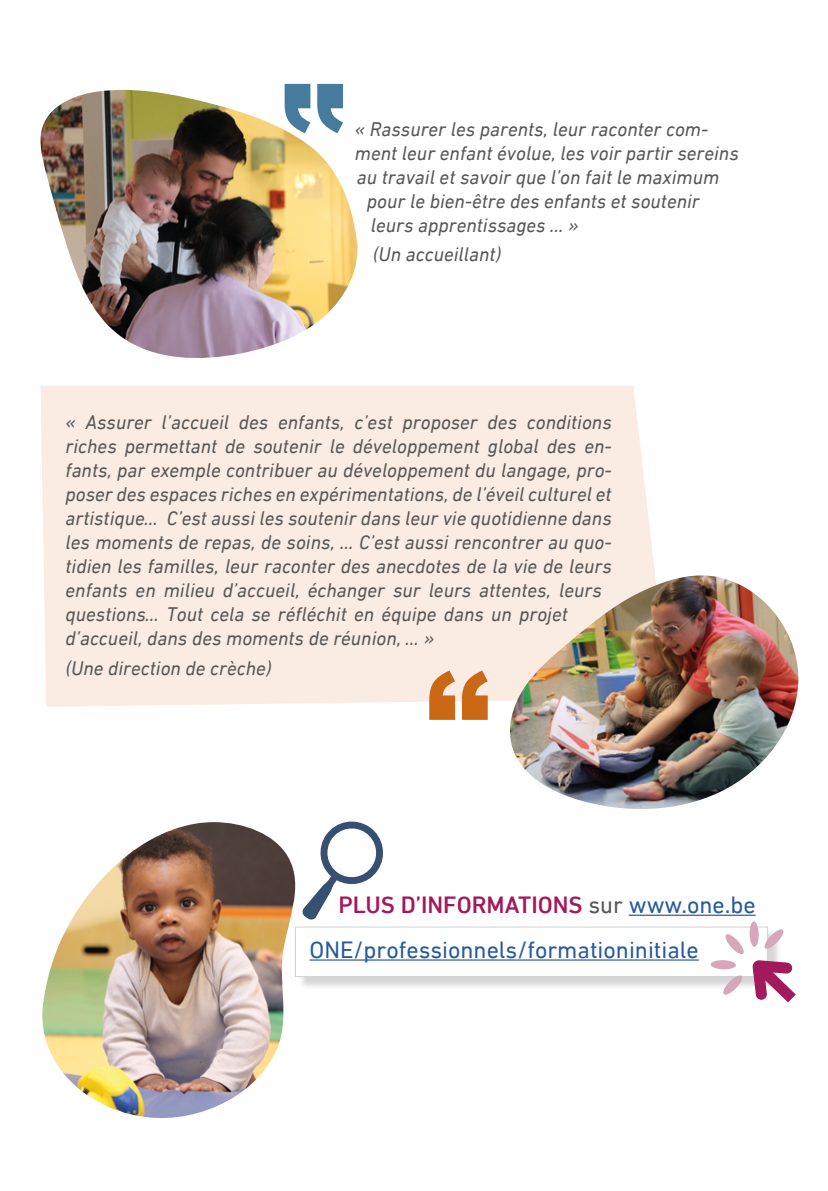
<style>
.page{position:relative;width:828px;height:1191px;background:#fff}
.page>*{position:absolute;margin:0;border:0;box-sizing:border-box;transform-origin:0 0}
.t1{font:24px "DIN Next LT Pro";color:#275b9b}
.t2{font:500 24px "DIN Next LT Pro";color:#a21a5b}
.Sous_titre_cover{font:italic 20px/24px "DIN Next LT Pro";color:#575756}
.s1{font-weight:400;color:#575756}
.s2{font-weight:400;color:#275b9b}
</style>
<div class="page">
<svg style="left:285px;top:84px;width:25px;height:6px"></svg>
<svg style="left:317px;top:84px;width:26px;height:6px"></svg>
<div style="left:298px;top:929px;width:483px;height:61px;background:#575756;opacity:.25"></div>
<div style="left:295px;top:926px;width:472px;height:50px;background:#fff;border:1px solid #d2d2d2"></div>
<svg style="left:302px;top:821px;width:81px;height:99px"></svg>
<hr style="left:309px;top:959px;width:390px;height:1px;background:#275b9b">
<hr style="left:629px;top:914px;width:126px;height:2px;background:#275b9b">
<svg style="left:752px;top:960px;width:43px;height:42px"></svg>
<div style="left:710px;top:960px;width:26px;height:9px;background:#d6a7b8;border-radius:50%"></div>
<div style="left:749px;top:921px;width:10px;height:26px;background:#d6a7b8;border-radius:50%"></div>
<svg style="left:725px;top:934px;width:19px;height:20px"></svg>
<svg style="left:764px;top:928px;width:20px;height:21px"></svg>
<svg style="left:722px;top:974px;width:21px;height:21px"></svg>
<div style="left:40px;top:386px;width:615px;height:321px;background:#faebe3"></div>
<svg style="left:429px;top:670px;width:26px;height:50px"></svg>
<svg style="left:462px;top:670px;width:26px;height:50px"></svg>
<img style="left:506px;top:575px;width:293px;height:234px">
<img style="left:40px;top:90px;width:318px;height:268px">
<img style="left:42px;top:822px;width:255px;height:296px">
<p class="Sous_titre_cover" style="left:355px;top:116px;width:355px">« Rassurer les parents, leur raconter com-</p>
<p class="Sous_titre_cover" style="left:355px;top:140px;width:385px">ment leur enfant évolue, les voir partir sereins</p>
<p class="Sous_titre_cover" style="left:357px;top:164px;width:364px">au travail et savoir que l’on fait le maximum</p>
<p class="Sous_titre_cover" style="left:367px;top:188px;width:334px">pour le bien-être des enfants et soutenir</p>
<p class="Sous_titre_cover" style="left:371px;top:212px;width:209px">leurs apprentissages … »</p>
<p class="Sous_titre_cover" style="left:373px;top:242px;width:130px">(Un accueillant)</p>
<p class="Sous_titre_cover" style="left:66px;top:410px;width:548px">« Assurer l’accueil des enfants, c’est proposer des conditions riches permettant de soutenir le développement global des en&shy;fants, par exemple contribuer au développement du langage, pro&shy;poser des espaces riches en expérimentations, de l’éveil culturel et artistique… C’est aussi les soutenir dans leur vie quotidienne dans les moments de repas, de soins, … C’est aussi rencontrer au quo&shy;tidien les familles, leur raconter des anecdotes de la vie de leurs enfants en milieu d’accueil, échanger sur leurs attentes, leurs questions… Tout cela se réfléchit en équipe dans un projet d’accueil, dans des moments de réunion, … »</p>
<p class="Sous_titre_cover" style="left:66px;top:655px;width:207px">(Une direction de crèche)</p>
<p class="t2" style="left:339px;top:891px;width:418px">PLUS D’INFORMATIONS <span class="s1">sur</span> <span class="s2">www.one.be</span></p>
<p class="t1" style="left:309px;top:936px;width:391px">ONE/professionnels/formationinitiale</p>
</div>
